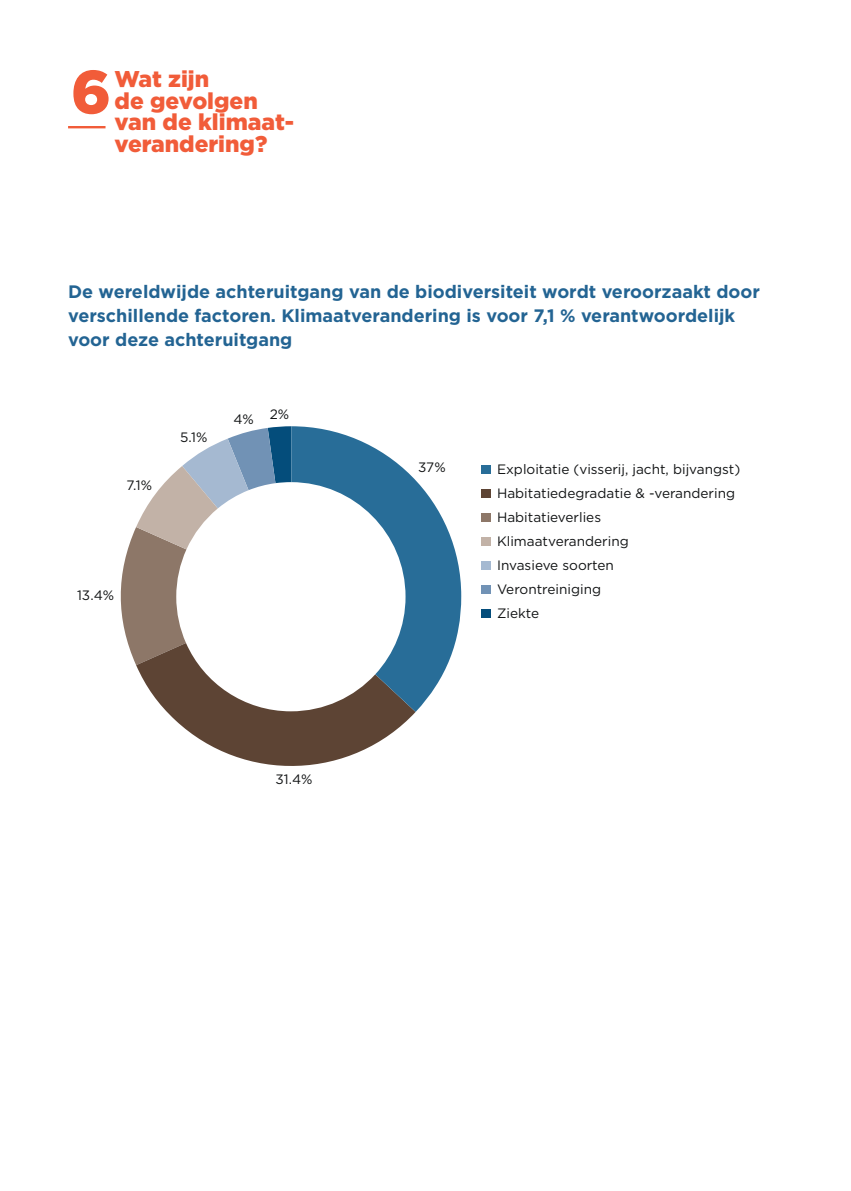
<style>
.page{position:relative;width:851px;height:1191px;background:#fff}
.page>*{position:absolute;margin:0;border:0;box-sizing:border-box;transform-origin:0 0}
.t1{font:900 60.8px "Gotham";color:#f15c39}
.t2{font:900 22.8px/21.6px "Gotham";color:#f15c39}
.t3{font:700 18px/24px "Gotham";color:#236493}
.t4{font:13.6px/24px "Gotham";color:#111314}
</style>
<div class="page">
<svg style="left:120px;top:426px;width:295px;height:340px"></svg>
<svg style="left:291px;top:426px;width:170px;height:286px"></svg>
<div style="left:481px;top:464px;width:9px;height:9px;background:#286d98"></div>
<div style="left:481px;top:488px;width:9px;height:9px;background:#5d4434"></div>
<div style="left:481px;top:512px;width:9px;height:9px;background:#8d7768"></div>
<div style="left:481px;top:536px;width:9px;height:9px;background:#c2b2a7"></div>
<div style="left:481px;top:560px;width:9px;height:9px;background:#a5b9d1"></div>
<div style="left:481px;top:584px;width:9px;height:9px;background:#7192b5"></div>
<div style="left:481px;top:608px;width:9px;height:9px;background:#044d7b"></div>
<hr style="left:68px;top:126px;width:37px;height:2px;background:#f15c39">
<h1 class="t1" style="left:71px;top:50px;width:42px">6</h1>
<h2 class="t2" style="left:115px;top:68px;width:181px">Wat zijn<br>de gevolgen van de klimaat&shy;verandering?</h2>
<h3 class="t3" style="left:68px;top:279px;width:693px">De wereldwijde achteruitgang van de biodiversiteit wordt veroorzaakt door verschillende factoren. Klimaatverandering is voor 7,1 % verantwoordelijk voor deze achteruitgang</h3>
<p class="t4" style="left:126px;top:473px;width:27px">7.1%</p>
<p class="t4" style="left:180px;top:425px;width:29px">5.1%</p>
<p class="t4" style="left:233px;top:404px;width:57px">4% 2%</p>
<p class="t4" style="left:77px;top:583px;width:39px">13.4%</p>
<p class="t4" style="left:275px;top:767px;width:39px">31.4%</p>
<p class="t4" style="left:418px;top:454px;width:29px">37%</p>
<p class="t4" style="left:497px;top:457px;width:245px">Exploitatie (visserij, jacht, bijvangst)<br>Habitatiedegradatie &amp; -verandering<br>Habitatieverlies<br>Klimaatverandering<br>Invasieve soorten</p>
<p class="t4" style="left:497px;top:577px;width:105px">Verontreiniging<br>Ziekte</p>
</div>
